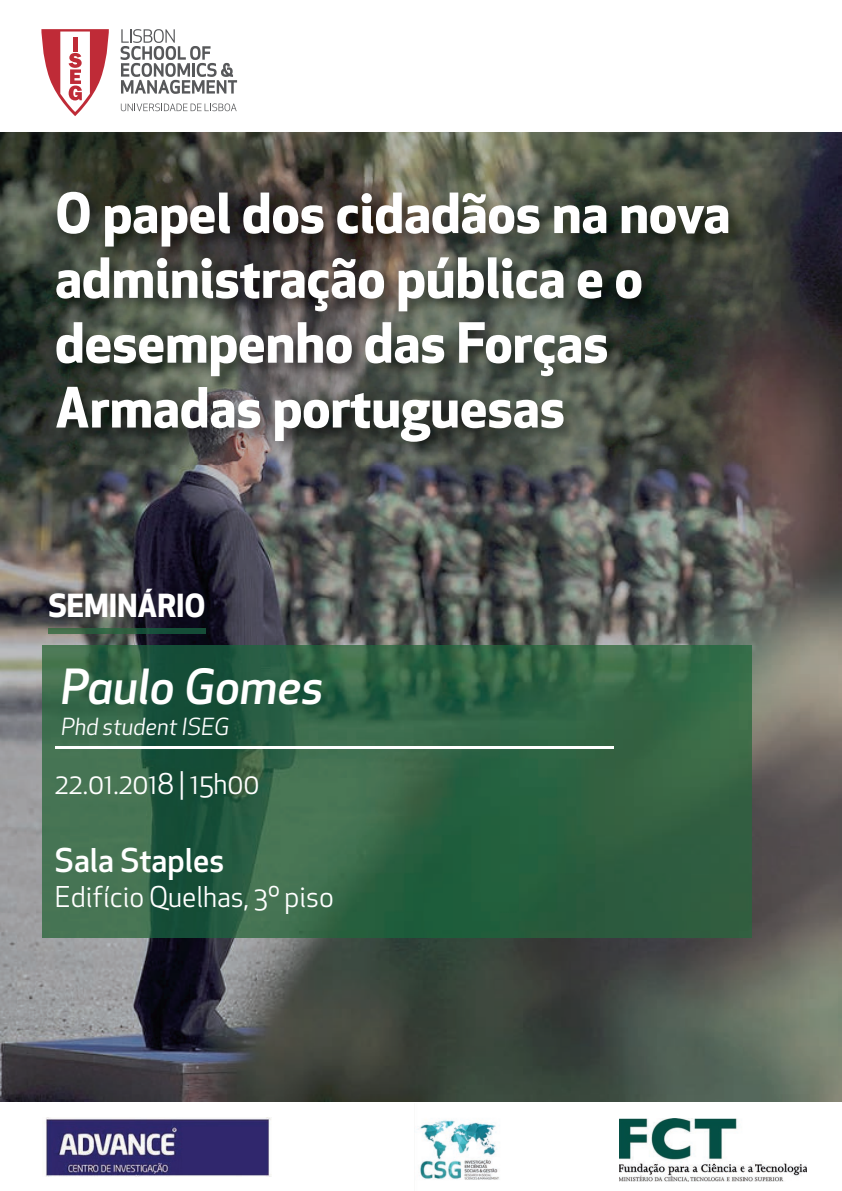
<style>
.page{position:relative;width:842px;height:1191px;background:#fff}
.page>*{position:absolute;margin:0;border:0;box-sizing:border-box;transform-origin:0 0}
.t1{font:700 54px/64.8px "Apex New";color:#fff}
.t2{font:italic 500 47.3px "Apex New";color:#fff}
.t3{font:500 32px "Apex New";color:#fff}
.t4{font:700 31.1px "Apex New";color:#fff}
.t5{font:28px "Apex New";color:#fff}
.t6{font:italic 23px "Apex New";color:#fff}
</style>
<div class="page">
<img style="left:0;top:132px;width:842px;height:970px">
<img style="left:42px;top:646px;width:709px;height:291px">
<hr style="left:55px;top:746px;width:558px;height:2px;background:#fff">
<img style="left:44px;top:1117px;width:227px;height:59px">
<svg style="left:121px;top:103px;width:116px;height:8px"></svg>
<svg style="left:121px;top:29px;width:116px;height:65px"></svg>
<svg style="left:41px;top:29px;width:68px;height:87px"></svg>
<img style="left:47px;top:177px;width:706px;height:287px">
<img style="left:48px;top:628px;width:158px;height:5px">
<img style="left:417px;top:1119px;width:82px;height:61px">
<img style="left:619px;top:1118px;width:188px;height:63px">
<p class="t1" style="left:55px;top:178px;width:677px">O papel dos cidadãos na nova administração pública e o desempenho das Forças<br>Armadas portuguesas</p>
<p class="t4" style="left:48px;top:583px;width:159px">SEMINÁRIO</p>
<p class="t2" style="left:61px;top:655px;width:264px">Paulo Gomes</p>
<p class="t6" style="left:61px;top:712px;width:170px">Phd student ISEG</p>
<p class="t5" style="left:55px;top:766px;width:206px">22.01.2018 | 15h00</p>
<p class="t3" style="left:55px;top:839px;width:171px">Sala Staples</p>
<p class="t5" style="left:55px;top:879px;width:280px">Edifício Quelhas, 3º piso</p>
</div>
